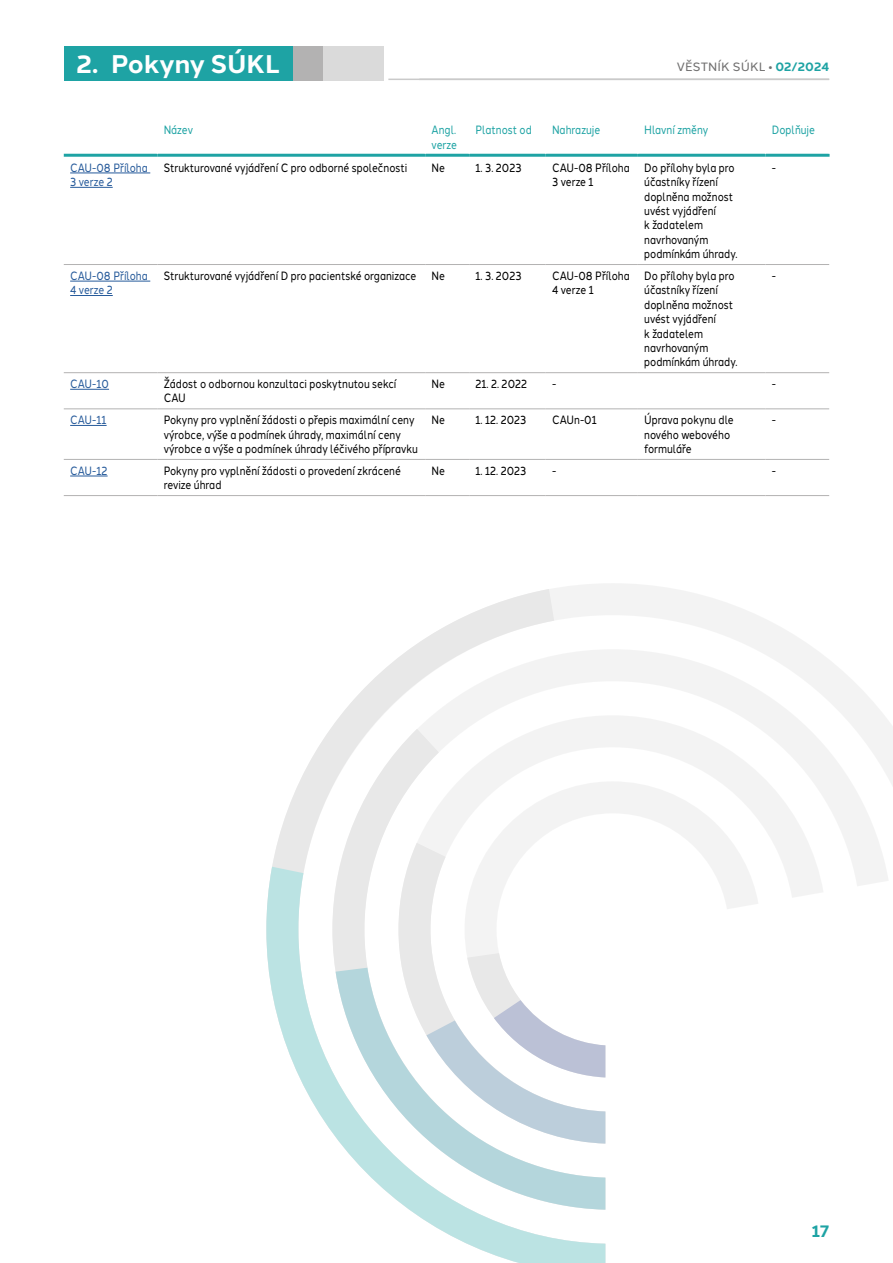
<style>
.page{position:relative;width:893px;height:1263px;background:#fff}
.page>*{position:absolute;margin:0;border:0;box-sizing:border-box;transform-origin:0 0}
.t1{font:700 25.5px "Halcom";color:#fff}
.t2{font:700 16.5px "Halcom";color:#1ea3a4}
.tab_text_L{font:12px/14.4px "Halcom";color:#000;scale:.83 1}
.tab_text_L-2{font:12px/14.4px "Halcom";color:#275b9b;scale:.83 1}
.tab_zahlavi_L{font:12px/14.4px "Halcom";color:#1ea3a4;scale:.83 1}
.t3{font:12px "Halcom";letter-spacing:.01em;color:#706f6f}
.s1{font-weight:700;color:#1ea3a4}
</style>
<div class="page">
<hr style="left:388px;top:79px;width:441px;height:1px;background:#cacaca">
<svg style="left:554px;top:584px;width:339px;height:679px"></svg>
<svg style="left:272px;top:589px;width:333px;height:278px"></svg>
<svg style="left:266px;top:867px;width:339px;height:396px"></svg>
<div style="left:321px;top:46px;width:62px;height:34px;background:#dadada"></div>
<div style="left:289px;top:46px;width:34px;height:34px;background:#b3b2b2"></div>
<div style="left:64px;top:46px;width:228px;height:34px;background:#1ea3a4"></div>
<hr style="left:64px;top:264px;width:93px;height:1px;background:#b3b2b2">
<hr style="left:157px;top:264px;width:268px;height:1px;background:#b3b2b2">
<hr style="left:425px;top:264px;width:44px;height:1px;background:#b3b2b2">
<hr style="left:469px;top:264px;width:77px;height:1px;background:#b3b2b2">
<hr style="left:546px;top:264px;width:92px;height:1px;background:#b3b2b2">
<hr style="left:638px;top:264px;width:127px;height:1px;background:#b3b2b2">
<hr style="left:765px;top:264px;width:64px;height:1px;background:#b3b2b2">
<hr style="left:64px;top:372px;width:93px;height:1px;background:#b3b2b2">
<hr style="left:157px;top:372px;width:268px;height:1px;background:#b3b2b2">
<hr style="left:425px;top:372px;width:44px;height:1px;background:#b3b2b2">
<hr style="left:469px;top:372px;width:77px;height:1px;background:#b3b2b2">
<hr style="left:546px;top:372px;width:92px;height:1px;background:#b3b2b2">
<hr style="left:638px;top:372px;width:127px;height:1px;background:#b3b2b2">
<hr style="left:765px;top:372px;width:64px;height:1px;background:#b3b2b2">
<hr style="left:64px;top:408px;width:93px;height:1px;background:#b3b2b2">
<hr style="left:157px;top:408px;width:268px;height:1px;background:#b3b2b2">
<hr style="left:425px;top:408px;width:44px;height:1px;background:#b3b2b2">
<hr style="left:469px;top:408px;width:77px;height:1px;background:#b3b2b2">
<hr style="left:546px;top:408px;width:92px;height:1px;background:#b3b2b2">
<hr style="left:638px;top:408px;width:127px;height:1px;background:#b3b2b2">
<hr style="left:765px;top:408px;width:64px;height:1px;background:#b3b2b2">
<hr style="left:64px;top:459px;width:93px;height:1px;background:#b3b2b2">
<hr style="left:157px;top:459px;width:268px;height:1px;background:#b3b2b2">
<hr style="left:425px;top:459px;width:44px;height:1px;background:#b3b2b2">
<hr style="left:469px;top:459px;width:77px;height:1px;background:#b3b2b2">
<hr style="left:546px;top:459px;width:92px;height:1px;background:#b3b2b2">
<hr style="left:638px;top:459px;width:127px;height:1px;background:#b3b2b2">
<hr style="left:765px;top:459px;width:64px;height:1px;background:#b3b2b2">
<hr style="left:64px;top:495px;width:93px;height:1px;background:#b3b2b2">
<hr style="left:157px;top:495px;width:268px;height:1px;background:#b3b2b2">
<hr style="left:425px;top:495px;width:44px;height:1px;background:#b3b2b2">
<hr style="left:469px;top:495px;width:77px;height:1px;background:#b3b2b2">
<hr style="left:546px;top:495px;width:92px;height:1px;background:#b3b2b2">
<hr style="left:638px;top:495px;width:127px;height:1px;background:#b3b2b2">
<hr style="left:765px;top:495px;width:64px;height:1px;background:#b3b2b2">
<hr style="left:64px;top:154px;width:93px;height:3px;background:#1ea3a4">
<hr style="left:157px;top:154px;width:268px;height:3px;background:#1ea3a4">
<hr style="left:425px;top:154px;width:44px;height:3px;background:#1ea3a4">
<hr style="left:469px;top:154px;width:77px;height:3px;background:#1ea3a4">
<hr style="left:546px;top:154px;width:92px;height:3px;background:#1ea3a4">
<hr style="left:638px;top:154px;width:127px;height:3px;background:#1ea3a4">
<hr style="left:765px;top:154px;width:65px;height:3px;background:#1ea3a4">
<hr style="left:70px;top:173px;width:80px;height:1px;background:#275b9b">
<hr style="left:70px;top:187px;width:43px;height:1px;background:#275b9b">
<hr style="left:70px;top:281px;width:80px;height:1px;background:#275b9b">
<hr style="left:70px;top:295px;width:43px;height:1px;background:#275b9b">
<hr style="left:70px;top:389px;width:39px;height:1px;background:#275b9b">
<hr style="left:70px;top:425px;width:37px;height:1px;background:#275b9b">
<hr style="left:70px;top:476px;width:38px;height:1px;background:#275b9b">
<h1 class="t1" style="left:77px;top:43px;width:205px">2. Pokyny SÚKL</h1>
<p class="t3" style="left:677px;top:57px;width:154px">VĚSTNÍK SÚKL • <span class="s1">02/2024</span></p>
<p class="tab_zahlavi_L" style="left:164px;top:122px;width:37px">Název</p>
<p class="tab_zahlavi_L" style="left:432px;top:122px;width:32px">Angl. verze</p>
<p class="tab_zahlavi_L" style="left:476px;top:122px;width:69px">Platnost od</p>
<p class="tab_zahlavi_L" style="left:552px;top:122px;width:60px">Nahrazuje</p>
<p class="tab_zahlavi_L" style="left:644px;top:122px;width:79px">Hlavní změny</p>
<p class="tab_zahlavi_L" style="left:772px;top:122px;width:54px">Doplňuje</p>
<p class="tab_text_L-2" style="left:70px;top:159px;width:95px">CAU-08 Příloha<br>3 verze 2</p>
<p class="tab_text_L" style="left:164px;top:159px;width:295px">Strukturované vyjádření C pro odborné společnosti</p>
<p class="tab_text_L" style="left:432px;top:159px;width:18px">Ne</p>
<p class="tab_text_L" style="left:476px;top:159px;width:57px">1. 3. 2023</p>
<p class="tab_text_L" style="left:552px;top:159px;width:95px">CAU-08 Příloha<br>3 verze 1</p>
<p class="tab_text_L" style="left:644px;top:159px;width:114px">Do přílohy byla pro účastníky řízení doplněna možnost uvést vyjádření<br>k žadatelem navrhovaným podmínkám úhrady.</p>
<p class="tab_text_L" style="left:772px;top:159px;width:7px">-</p>
<p class="tab_text_L-2" style="left:70px;top:267px;width:95px">CAU-08 Příloha<br>4 verze 2</p>
<p class="tab_text_L" style="left:164px;top:267px;width:306px">Strukturované vyjádření D pro pacientské organizace</p>
<p class="tab_text_L" style="left:432px;top:267px;width:18px">Ne</p>
<p class="tab_text_L" style="left:476px;top:267px;width:57px">1. 3. 2023</p>
<p class="tab_text_L" style="left:552px;top:267px;width:95px">CAU-08 Příloha<br>4 verze 1</p>
<p class="tab_text_L" style="left:644px;top:267px;width:114px">Do přílohy byla pro účastníky řízení doplněna možnost uvést vyjádření<br>k žadatelem navrhovaným podmínkám úhrady.</p>
<p class="tab_text_L" style="left:772px;top:267px;width:7px">-</p>
<p class="tab_text_L-2" style="left:70px;top:375px;width:48px">CAU-10</p>
<p class="tab_text_L" style="left:164px;top:375px;width:282px">Žádost o odbornou konzultaci poskytnutou sekcí<br>CAU</p>
<p class="tab_text_L" style="left:432px;top:375px;width:18px">Ne</p>
<p class="tab_text_L" style="left:476px;top:375px;width:64px">21. 2. 2022</p>
<p class="tab_text_L" style="left:552px;top:375px;width:7px">-</p>
<p class="tab_text_L" style="left:772px;top:375px;width:7px">-</p>
<p class="tab_text_L-2" style="left:70px;top:412px;width:45px">CAU-11</p>
<p class="tab_text_L" style="left:164px;top:412px;width:308px">Pokyny pro vyplnění žádosti o přepis maximální ceny výrobce, výše a podmínek úhrady, maximální ceny výrobce a výše a podmínek úhrady léčivého přípravku</p>
<p class="tab_text_L" style="left:432px;top:412px;width:18px">Ne</p>
<p class="tab_text_L" style="left:476px;top:412px;width:63px">1. 12. 2023</p>
<p class="tab_text_L" style="left:552px;top:412px;width:55px">CAUn-01</p>
<p class="tab_text_L" style="left:644px;top:412px;width:109px">Úprava pokynu dle nového webového formuláře</p>
<p class="tab_text_L" style="left:772px;top:412px;width:7px">-</p>
<p class="tab_text_L-2" style="left:70px;top:462px;width:47px">CAU-12</p>
<p class="tab_text_L" style="left:164px;top:462px;width:287px">Pokyny pro vyplnění žádosti o provedení zkrácené revize úhrad</p>
<p class="tab_text_L" style="left:432px;top:462px;width:18px">Ne</p>
<p class="tab_text_L" style="left:476px;top:462px;width:63px">1. 12. 2023</p>
<p class="tab_text_L" style="left:552px;top:462px;width:7px">-</p>
<p class="tab_text_L" style="left:772px;top:462px;width:7px">-</p>
<h2 class="t2" style="left:812px;top:1218px;width:19px">17</h2>
</div>
